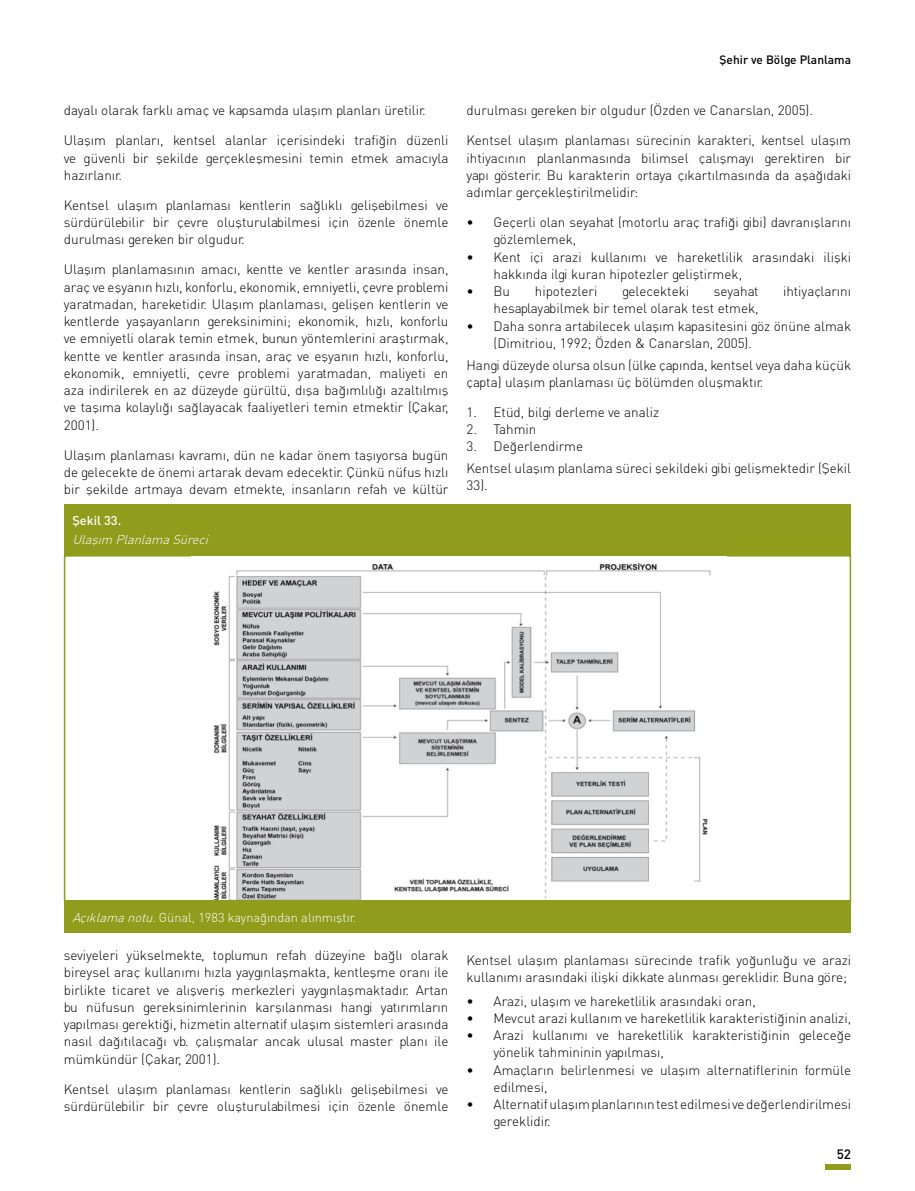
<style>
.page{position:relative;width:915px;height:1191px;background:#fff}
.page>*{position:absolute;margin:0;border:0;box-sizing:border-box;transform-origin:0 0}
.t1{font:13.5px/17.2px "DINT Light Tr";color:#000}
.t2{font:13.5px "DIN Medium Tr";color:#000}
.t3{font:12.75px "DINT Light Tr";color:#fff}
.t4{font:italic 12.75px "DINT Light Tr";color:#fff}
.t5{font:12.75px "DIN Medium Tr";color:#fff}
.t6{font:12px "DIN Medium Tr";color:#000}
.s1{font-style:italic}
</style>
<div class="page">
<div style="left:825px;top:1163px;width:25px;height:6px;background:#8f9c1c"></div>
<svg style="left:63px;top:554px;width:788px;height:349px"></svg>
<div style="left:64px;top:504px;width:786px;height:51px;background:#8f9c1c"></div>
<img style="left:191px;top:557px;width:535px;height:343px">
<div style="left:64px;top:900px;width:786px;height:33px;background:#8f9c1c"></div>
<p class="t1" style="left:64px;top:102px;width:363px">dayalı olarak farklı amaç ve kapsamda ulaşım planları üretilir.</p>
<p class="t1" style="left:64px;top:132px;width:386px;text-align:justify">Ulaşım planları, kentsel alanlar içerisindeki trafiğin düzenli ve güvenli bir şekilde gerçekleşmesini temin etmek amacıyla hazırlanır.</p>
<p class="t1" style="left:64px;top:196px;width:386px;text-align:justify">Kentsel ulaşım planlaması kentlerin sağlıklı gelişebilmesi ve sürdürülebilir bir çevre oluşturulabilmesi için özenle önemle durulması gereken bir olgudur.</p>
<p class="t1" style="left:64px;top:261px;width:386px;text-align:justify">Ulaşım planlamasının amacı, kentte ve kentler arasında insan, araç ve eşyanın hızlı, konforlu, ekonomik, emniyetli, çevre problemi yaratmadan, hareketidir. Ulaşım planlaması, gelişen kentlerin ve kentlerde yaşayanların gereksinimini; ekonomik, hızlı, konforlu ve emniyetli olarak temin etmek, bunun yöntemlerini araştırmak, kentte ve kentler arasında insan, araç ve eşyanın hızlı, konforlu, ekonomik, emniyetli, çevre problemi yaratmadan, maliyeti en aza indirilerek en az düzeyde gürültü, dışa bağımlılığı azaltılmış ve taşıma kolaylığı sağlayacak faaliyetleri temin etmektir (Çakar, 2001).</p>
<p class="t1" style="left:64px;top:446px;width:386px;text-align:justify">Ulaşım planlaması kavramı, dün ne kadar önem taşıyorsa bugün de gelecekte de önemi artarak devam edecektir. Çünkü nüfus hızlı bir şekilde artmaya devam etmekte, insanların refah ve kültür</p>
<p class="t5" style="left:72px;top:512px;width:50px">Şekil 33.</p>
<p class="t4" style="left:72px;top:531px;width:141px">Ulaşım PlanlamaSüreci</p>
<p class="t6" style="left:719px;top:52px;width:133px">Şehir ve Bölge Planlama</p>
<p class="t1" style="left:466px;top:102px;width:348px">durulması gereken bir olgudur (Özden ve Canarslan, 2005).</p>
<p class="t1" style="left:466px;top:132px;width:386px;text-align:justify">Kentsel ulaşım planlaması sürecinin karakteri, kentsel ulaşım ihtiyacının planlanmasında bilimsel çalışmayı gerektiren bir yapı gösterir. Bu karakterin ortaya çıkartılmasında da aşağıdaki adımlar gerçekleştirilmelidir:</p>
<p class="t1" style="left:493px;top:213px;width:359px;text-indent:-27px">• Geçerli olan seyahat (motorlu araç trafiği gibi) davranışlarını gözlemlemek,</p>
<p class="t1" style="left:493px;top:248px;width:359px;text-indent:-27px">• Kent içi arazi kullanımı ve hareketlilik arasındaki ilişki hakkında ilgi kuran hipotezler geliştirmek,</p>
<p class="t1" style="left:466px;top:282px;width:45px">• Bu</p>
<p class="t1" style="left:534px;top:282px;width:64px">hipotezleri</p>
<p class="t1" style="left:622px;top:282px;width:69px">gelecekteki</p>
<p class="t1" style="left:713px;top:282px;width:46px">seyahat</p>
<p class="t1" style="left:782px;top:282px;width:70px">ihtiyaçlarını</p>
<p class="t1" style="left:493px;top:300px;width:266px">hesaplayabilmek bir temel olarak test etmek,</p>
<p class="t1" style="left:493px;top:317px;width:359px;text-indent:-27px">• Daha sonra artabilecek ulaşım kapasitesini göz önüne almak (Dimitriou, 1992; Özden &amp; Canarslan, 2005).</p>
<p class="t1" style="left:466px;top:356px;width:386px">Hangi düzeyde olursa olsun (ülke çapında, kentsel veya daha küçük çapta) ulaşım planlaması üç bölümden oluşmaktır.</p>
<p class="t1" style="left:466px;top:403px;width:194px">1. Etüd, bilgi derleme ve analiz</p>
<p class="t1" style="left:466px;top:420px;width:71px">2. Tahmin</p>
<p class="t1" style="left:466px;top:435px;width:386px;line-height:21.5px">3. Değerlendirme<br>Kentsel ulaşım planlama süreci şekildeki gibi gelişmektedir (Şekil</p>
<p class="t1" style="left:466px;top:476px;width:23px">33).</p>
<p class="t3" style="left:72px;top:909px;width:285px"><span class="s1">Açıklamanotu.</span>Günal, 1983 kaynağından alınmıştır.</p>
<p class="t1" style="left:64px;top:946px;width:386px;text-align:justify">seviyeleri yükselmekte, toplumun refah düzeyine bağlı olarak bireysel araç kullanımı hızla yaygınlaşmakta, kentleşme oranı ile birlikte ticaret ve alışveriş merkezleri yaygınlaşmaktadır. Artan bu nüfusun gereksinimlerinin karşılanması hangi yatırımların yapılması gerektiği, hizmetin alternatif ulaşım sistemleri arasında nasıl dağıtılacağı vb. çalışmalar ancak ulusal master planı ile mümkündür (Çakar, 2001).</p>
<p class="t1" style="left:64px;top:1080px;width:386px">Kentsel ulaşım planlaması kentlerin sağlıklı gelişebilmesi ve sürdürülebilir bir çevre oluşturulabilmesi için özenle önemle</p>
<p class="t1" style="left:466px;top:951px;width:386px">Kentsel ulaşım planlaması sürecinde trafik yoğunluğu ve arazi kullanımı arasındaki ilişki dikkate alınması gereklidir. Buna göre;</p>
<p class="t1" style="left:466px;top:992px;width:291px">• Arazi, ulaşım ve hareketlilik arasındaki oran,</p>
<p class="t1" style="left:466px;top:1009px;width:386px">• Mevcut arazi kullanım ve hareketlilik karakteristiğinin analizi,</p>
<p class="t1" style="left:493px;top:1026px;width:359px;text-indent:-27px">• Arazi kullanımı ve hareketlilik karakteristiğinin geleceğe yönelik tahmininin yapılması,</p>
<p class="t1" style="left:493px;top:1061px;width:359px;text-indent:-27px">• Amaçların belirlenmesi ve ulaşım alternatiflerinin formüle edilmesi,</p>
<p class="t1" style="left:493px;top:1095px;width:359px;text-indent:-27px">• Alternatif ulaşım planlarının test edilmesi ve değerlendirilmesi gereklidir.</p>
<p class="t2" style="left:836px;top:1145px;width:16px">52</p>
</div>
